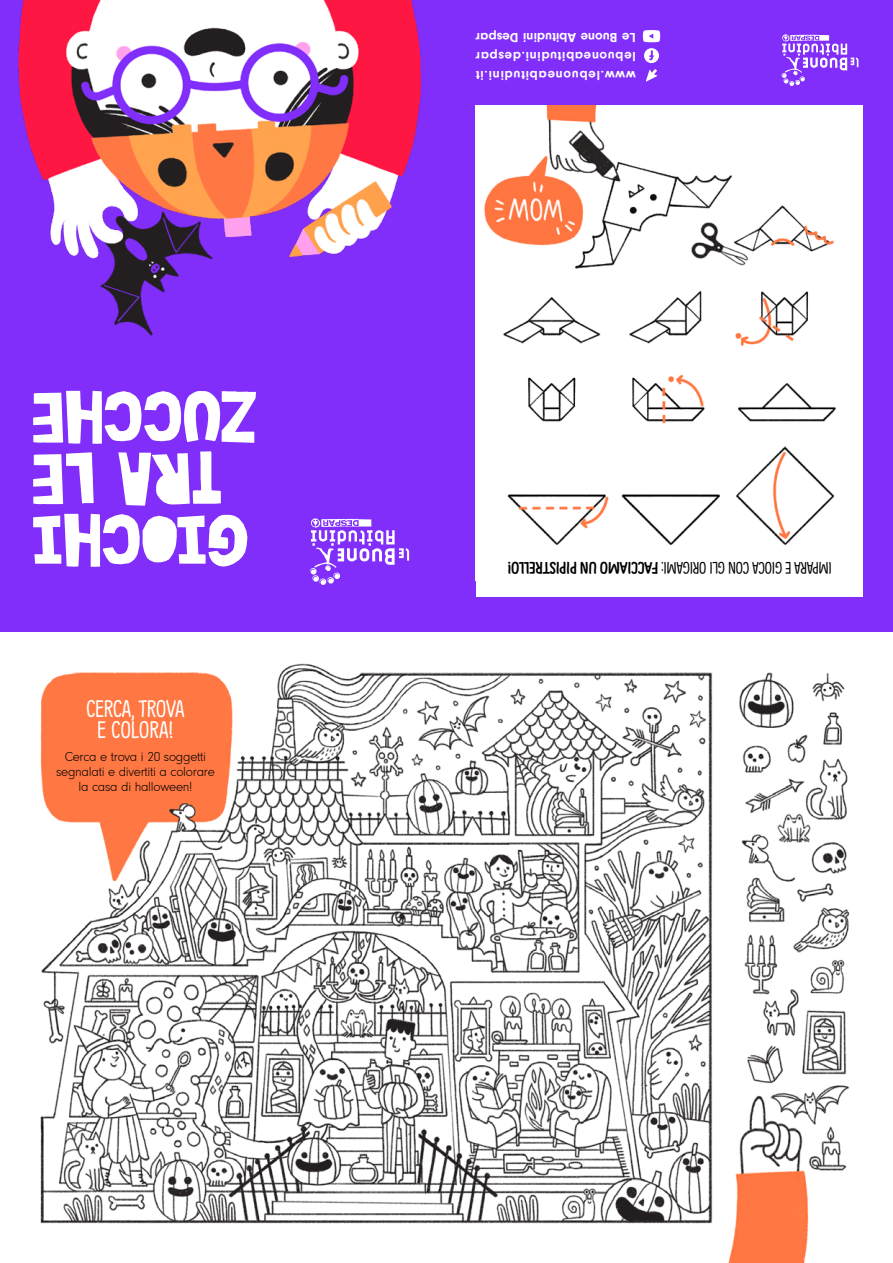
<style>
.page{position:relative;width:893px;height:1263px;background:#fff}
.page>*{position:absolute;margin:0;border:0;box-sizing:border-box;transform-origin:0 0}
.t1{font:72.6px/61.5px "DK Cut Along";color:#fff;text-align:center}
.t2{font:23.7px/21px "Supernett Cn";letter-spacing:-.02em;color:#fff;text-align:center}
.t3{font:16.5px "Supernett Cn";letter-spacing:-.02em;color:#000}
.t4{font:700 13.5px/19.2px "Neuzeit Gro";letter-spacing:.045em;color:#fff;text-align:justify}
.t5{font:300 13.5px/15px "Neuzeit Gro";letter-spacing:-.02em;color:#000;text-align:center}
.s1{font-weight:700}
</style>
<div class="page">
<div style="left:0;top:0;width:893px;height:631px;background:#812efa"></div>
<div style="left:476px;top:105px;width:387px;height:491px;background:#fff"></div>
<img style="left:484px;top:105px;width:352px;height:441px">
<svg style="left:781px;top:34px;width:77px;height:52px"></svg>
<svg style="left:644px;top:48px;width:15px;height:15px"></svg>
<svg style="left:643px;top:30px;width:17px;height:12px"></svg>
<svg style="left:646px;top:69px;width:11px;height:13px"></svg>
<img style="left:18px;top:0;width:403px;height:573px">
<svg style="left:310px;top:518px;width:99px;height:67px"></svg>
<img style="left:40px;top:663px;width:810px;height:600px">
<h1 class="t1" style="left:257px;top:572px;width:227px;rotate:-180deg">GIOCHI<br>TRA LE<br>ZUCCHE</h1>
<h2 class="t2" style="left:86px;top:697px;width:100px">CERCA, TROVA<br>E COLORA!</h2>
<p class="t5" style="left:56px;top:749px;width:160px">Cerca e trova i 20 soggetti segnalati e divertiti a colorare la casa di halloween!</p>
<p class="t4" style="left:636px;top:85px;width:161px;rotate:-180deg">www.lebuoneabitudini.it lebuoneabitudini.despar Le Buone Abitudini Despar</p>
<p class="t3" style="left:832px;top:578px;width:326px;rotate:-180deg">IMPARA E GIOCA CON GLI ORIGAMI: <span class="s1">FACCIAMO UN PIPISTRELLO!</span></p>
</div>
